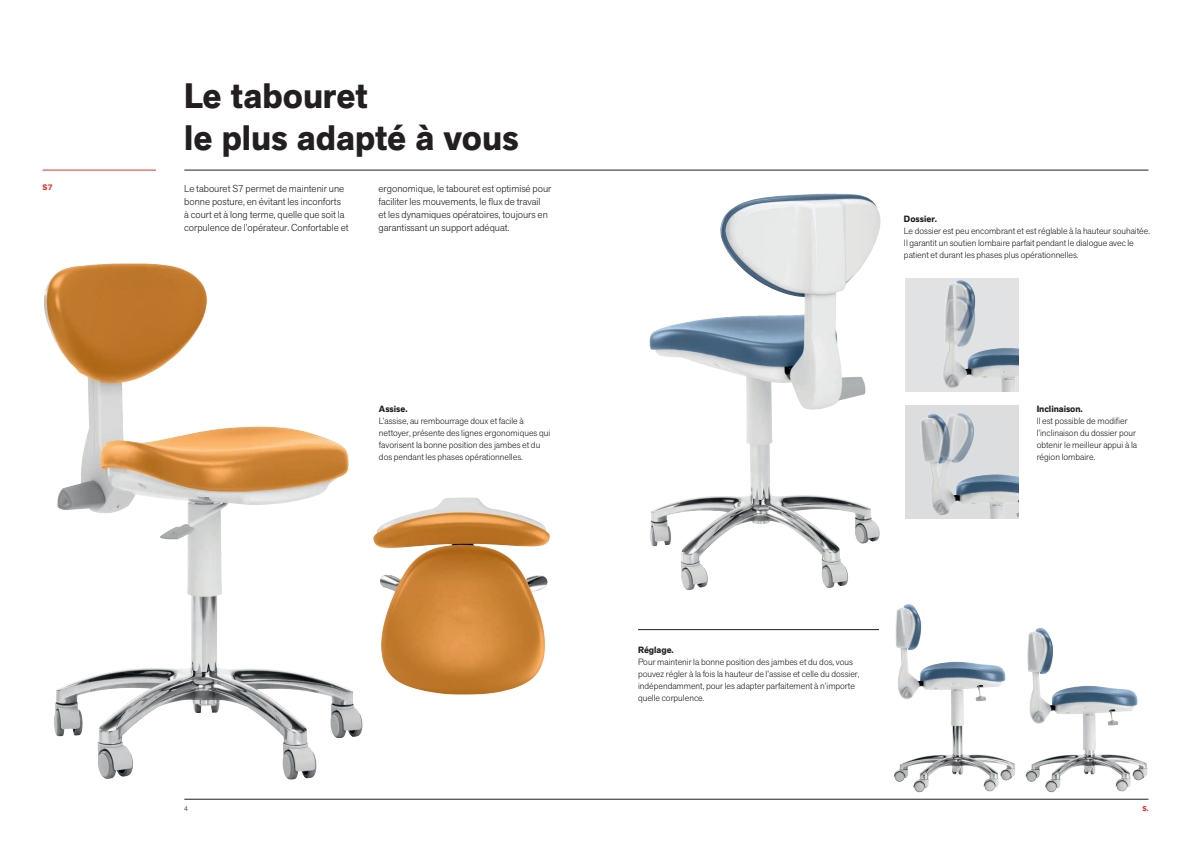
<style>
.page{position:relative;width:1191px;height:842px;background:#fff}
.page>*{position:absolute;margin:0;border:0;box-sizing:border-box;transform-origin:0 0}
.Titolo{font:700 35px/42px "Akzid Grtsk Next";color:#231f20}
.Testo_copertina{font:300 10px/13px "Akzid Grtsk Next";color:#231f20}
.TXT_base_bandier{font:300 9px/12px "Akzid Grtsk Next";color:#231f20}
.TXT_base_bandier-2{font:700 9px "Akzid Grtsk Next";color:#231f20}
.Titoletto{font:700 8px "Akzid Grtsk Next";color:#ea2f29}
.t1{font:700 7px "Akzid Grtsk Next";color:#ea2f29}
.t2{font:300 7px "Akzid Grtsk Next";color:#231f20}
</style>
<div class="page">
<hr style="left:184px;top:170px;width:964px;height:1px;background:#231f20">
<hr style="left:184px;top:799px;width:964px;height:1px;background:#231f20">
<hr style="left:43px;top:170px;width:113px;height:1px;background:#ea2f29">
<img style="left:44px;top:263px;width:319px;height:517px">
<hr style="left:638px;top:629px;width:241px;height:1px;background:#231f20">
<img style="left:340px;top:492px;width:210px;height:221px">
<img style="left:649px;top:193px;width:232px;height:398px">
<img style="left:1025px;top:628px;width:123px;height:165px">
<img style="left:873px;top:604px;width:142px;height:189px">
<div style="left:905px;top:278px;width:113px;height:114px;background:#e1e2e4"></div>
<img style="left:943px;top:280px;width:75px;height:112px">
<img style="left:905px;top:405px;width:113px;height:114px">
<p class="Titolo" style="left:184px;top:75px;width:336px">Le tabouret<br>le plus adapté à vous</p>
<p class="Titoletto" style="left:43px;top:182px;width:12px">S7</p>
<p class="Testo_copertina" style="left:184px;top:182px;width:166px">Le tabouret S7 permet de maintenir une bonne posture, en évitant les inconforts<br>à court et à long terme, quelle que soit la corpulence de l’opérateur. Confortable et</p>
<p class="Testo_copertina" style="left:378px;top:182px;width:174px">ergonomique, le tabouret est optimisé pour faciliter les mouvements, le flux de travail<br>et les dynamiques opératoires, toujours en garantissant un support adéquat.</p>
<p class="TXT_base_bandier-2" style="left:379px;top:403px;width:30px">Assise.</p>
<p class="TXT_base_bandier" style="left:379px;top:415px;width:173px">L’assise, au rembourrage doux et facile à nettoyer, présente des lignes ergonomiques qui favorisent la bonne position des jambes et du dos pendant les phases opérationnelles.</p>
<p class="TXT_base_bandier-2" style="left:904px;top:213px;width:35px">Dossier.</p>
<p class="TXT_base_bandier" style="left:904px;top:225px;width:248px">Le dossier est peu encombrant et est réglable à la hauteur souhaitée.<br>Il garantit un soutien lombaire parfait pendant le dialogue avec le patient et durant les phases plus opérationnelles.</p>
<p class="TXT_base_bandier-2" style="left:1036px;top:403px;width:48px">Inclinaison.</p>
<p class="TXT_base_bandier" style="left:1036px;top:415px;width:102px">Il est possible de modifier l’inclinaison du dossier pour obtenir le meilleur appui à la région lombaire.</p>
<p class="TXT_base_bandier-2" style="left:638px;top:644px;width:37px">Réglage.</p>
<p class="TXT_base_bandier" style="left:638px;top:656px;width:223px">Pour maintenir la bonne position des jambes et du dos, vous pouvez régler à la fois la hauteur de l’assise et celle du dossier, indépendamment, pour les adapter parfaitement à n’importe</p>
<p class="TXT_base_bandier" style="left:638px;top:692px;width:68px">quelle corpulence.</p>
<p class="t2" style="left:184px;top:804px;width:5px">4</p>
<p class="t1" style="left:1142px;top:804px;width:8px">S.</p>
</div>
